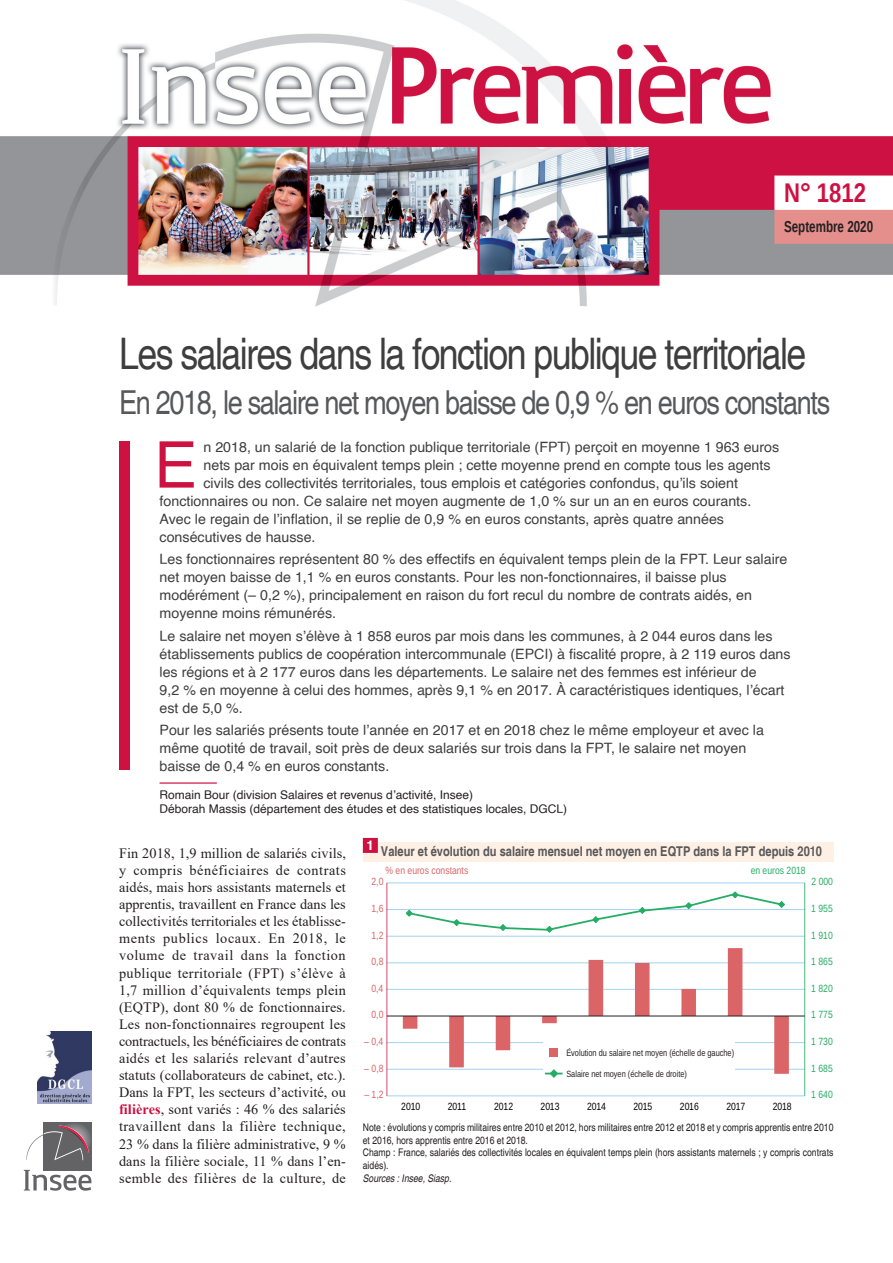
<style>
.page{position:relative;width:893px;height:1263px;background:#fff}
.page>*{position:absolute;margin:0;border:0;box-sizing:border-box;transform-origin:0 0}
.INSEE_Chapo_Lettrine{font:64.5px "Helvetica";color:#cd1141}
.INSEE_Texte_Titre{font:condensed 43.5px "Helvetica";letter-spacing:-.035em;color:#3e3e3f}
.INSEE_Texte_Sous_Tit{font:condensed 33px "Helvetica";letter-spacing:-.04em;color:#57585a}
.t1{font:700 27px "Liberation Sans Narrow";color:#cd1141}
.t2{font:700 15.75px "Liberation Sans Narrow";color:#231f20;scale:.9 1}
.INSEE_Chapo{font:14.25px/18px "Helvetica";color:#3e3e3f}
.Les_salaires_dans_la{font:14.25px/17.1px "Times New Roman";letter-spacing:.03em;color:#231f20;text-align:justify}
.INSEE_Chapo_Lettrine-2{font:14.25px "Helvetica";color:#3e3e3f}
.INSEE_Figure_Titre{font:700 condensed 13.5px "Helvetica";color:#57585a}
.INSEE_Figure_Titre-2{font:700 13.5px "Helvetica";color:#fff}
.INSEE_Auteur{font:12px/14.4px "Helvetica";color:#231f20}
.INSEE_Figure_Légende{font:condensed 10.5px/12.6px "Helvetica";color:#231f20}
.t3{font:10.5px "Liberation Sans Narrow";color:#da6466}
.t4{font:10.5px "Liberation Sans Narrow";color:#26ad65}
.t5{font:10.5px "Liberation Sans Narrow";color:#000}
.INSEE_Figure_Source{font:italic condensed 10.5px "Helvetica";color:#231f20}
.t6{font:9.3px "Liberation Sans Narrow";color:#231f20}
.t7{font:9px "Liberation Sans Narrow";color:#231f20}
.s1{font-weight:700;color:#cd1141}
</style>
<div class="page">
<img style="left:44px;top:1122px;width:47px;height:3px">
<svg style="left:24px;top:1125px;width:68px;height:66px"></svg>
<img style="left:0;top:0;width:893px;height:307px">
<hr style="left:160px;top:782px;width:57px;height:2px;background:#cd1141">
<div style="left:120px;top:441px;width:10px;height:328px;background:#cd1141"></div>
<img style="left:38px;top:1031px;width:53px;height:72px">
<div style="left:363px;top:842px;width:470px;height:19px;background:#fef0e4"></div>
<div style="left:363px;top:838px;width:15px;height:15px;background:#cd1141"></div>
<hr style="left:387px;top:1095px;width:418px;height:1px;background:#a1d2f1">
<hr style="left:387px;top:1069px;width:418px;height:1px;background:#a1d2f1">
<hr style="left:387px;top:1042px;width:418px;height:1px;background:#a1d2f1">
<hr style="left:387px;top:989px;width:418px;height:1px;background:#a1d2f1">
<hr style="left:387px;top:962px;width:418px;height:1px;background:#a1d2f1">
<hr style="left:387px;top:936px;width:418px;height:1px;background:#a1d2f1">
<hr style="left:387px;top:909px;width:418px;height:1px;background:#a1d2f1">
<hr style="left:387px;top:883px;width:418px;height:1px;background:#a1d2f1">
<svg style="left:403px;top:948px;width:386px;height:126px"></svg>
<hr style="left:804px;top:883px;width:1px;height:213px;background:#26ad65">
<hr style="left:386px;top:883px;width:1px;height:213px;background:#cd1141">
<hr style="left:387px;top:1015px;width:418px;height:1px;background:#231f20">
<svg style="left:405px;top:891px;width:380px;height:42px"></svg>
<div style="left:543px;top:1042px;width:192px;height:41px;background:#fff"></div>
<div style="left:549px;top:1048px;width:9px;height:9px;background:#da6466"></div>
<svg style="left:546px;top:1069px;width:16px;height:9px"></svg>
<h3 class="t1" style="left:784px;top:174px;width:84px">N° 1812</h3>
<p class="t2" style="left:784px;top:216px;width:101px">Septembre 2020</p>
<p class="INSEE_Texte_Titre" style="left:119px;top:328px;width:689px">Les salaires dans la fonction publique territoriale</p>
<p class="INSEE_Texte_Sous_Tit" style="left:119px;top:383px;width:713px">En 2018, le salaire net moyen baisse de 0,9 % en euros constants</p>
<p class="INSEE_Chapo_Lettrine" style="left:154px;top:415px;width:44px">E</p>
<p class="INSEE_Chapo_Lettrine-2" style="left:203px;top:436px;width:577px">n 2018, un salarié de la fonction publique territoriale (FPT) perçoit en moyenne 1 963 euros</p>
<p class="INSEE_Chapo_Lettrine-2" style="left:203px;top:454px;width:569px">nets par mois en équivalent temps plein ; cette moyenne prend en compte tous les agents</p>
<p class="INSEE_Chapo_Lettrine-2" style="left:203px;top:472px;width:536px">civils des collectivités territoriales, tous emplois et catégories confondus, qu’ils soient</p>
<p class="INSEE_Chapo_Lettrine-2" style="left:160px;top:490px;width:593px">fonctionnaires ou non. Ce salaire net moyen augmente de 1,0 % sur un an en euros courants.</p>
<p class="INSEE_Chapo_Lettrine-2" style="left:160px;top:508px;width:566px">Avec le regain de l’inflation, il se replie de 0,9 % en euros constants, après quatre années</p>
<p class="INSEE_Chapo_Lettrine-2" style="left:160px;top:526px;width:158px">consécutives de hausse.</p>
<p class="INSEE_Chapo" style="left:160px;top:550px;width:629px">Les fonctionnaires représentent 80 % des effectifs en équivalent temps plein de la FPT. Leur salaire net moyen baisse de 1,1 % en euros constants. Pour les non-fonctionnaires, il baisse plus modérément (– 0,2 %), principalement en raison du fort recul du nombre de contrats aidés, en moyenne moins rémunérés.</p>
<p class="INSEE_Chapo" style="left:160px;top:627px;width:633px">Le salaire net moyen s’élève à 1 858 euros par mois dans les communes, à 2 044 euros dans les établissements publics de coopération intercommunale (EPCI) à fiscalité propre, à 2 119 euros dans les régions et à 2 177 euros dans les départements. Le salaire net des femmes est inférieur de<br>9,2 % en moyenne à celui des hommes, après 9,1 % en 2017. À caractéristiques identiques, l’écart est de 5,0 %.</p>
<p class="INSEE_Chapo" style="left:160px;top:721px;width:606px">Pour les salariés présents toute l’année en 2017 et en 2018 chez le même employeur et avec la même quotité de travail, soit près de deux salariés sur trois dans la FPT, le salaire net moyen baisse de 0,4 % en euros constants.</p>
<p class="INSEE_Auteur" style="left:160px;top:787px;width:409px">Romain Bour (division Salaires et revenus d’activité, Insee)<br>Déborah Massis (département des études et des statistiques locales, DGCL)</p>
<p class="Les_salaires_dans_la" style="left:119px;top:844px;width:228px">Fin 2018, 1,9 million de salariés civils, y compris bénéficiaires de contrats aidés, mais hors assistants maternels et apprentis, travaillent en France dans les collectivités territoriales et les établisse&shy;ments publics locaux. En 2018, le volume de travail dans la fonction publique territoriale (FPT) s’élève à 1,7 million d’équivalents temps plein (EQTP), dont 80 % de fonctionnaires.<br>Les non-fonctionnaires regroupent les contractuels, les bénéficiaires de contrats aidés et les salariés relevant d’autres statuts (collaborateurs de cabinet, etc.).<br>Dans la FPT, les secteurs d’activité, ou <span class="s1">filières</span>, sont variés : 46 % des salariés travaillent dans la filière technique, 23 % dans la filière administrative, 9 % dans la filière sociale, 11 % dans l’en&shy;semble des filières de la culture, de</p>
<p class="INSEE_Figure_Titre-2" style="left:367px;top:834px;width:9px">1</p>
<p class="INSEE_Figure_Titre" style="left:381px;top:843px;width:443px">Valeur et évolution du salaire mensuel net moyen en EQTP dans la FPT depuis 2010</p>
<p class="t3" style="left:385px;top:865px;width:84px">% en euros constants</p>
<p class="t4" style="left:751px;top:865px;width:57px">en euros 2018</p>
<p class="t3" style="left:371px;top:876px;width:14px">2,0</p>
<p class="t4" style="left:811px;top:876px;width:23px">2 000</p>
<p class="t3" style="left:371px;top:903px;width:14px">1,6</p>
<p class="t4" style="left:811px;top:903px;width:23px">1 955</p>
<p class="t3" style="left:372px;top:929px;width:14px">1,2</p>
<p class="t4" style="left:811px;top:929px;width:23px">1 910</p>
<p class="t3" style="left:371px;top:956px;width:14px">0,8</p>
<p class="t4" style="left:811px;top:956px;width:23px">1 865</p>
<p class="t3" style="left:371px;top:983px;width:14px">0,4</p>
<p class="t4" style="left:811px;top:983px;width:23px">1 820</p>
<p class="t3" style="left:371px;top:1009px;width:14px">0,0</p>
<p class="t4" style="left:811px;top:1009px;width:23px">1 775</p>
<p class="t3" style="left:364px;top:1036px;width:21px">– 0,4</p>
<p class="t4" style="left:811px;top:1036px;width:23px">1 730</p>
<p class="t6" style="left:566px;top:1047px;width:169px">Évolution du salaire net moyen (échelle de gauche)</p>
<p class="t7" style="left:566px;top:1069px;width:122px">Salaire net moyen (échelle de droite)</p>
<p class="t3" style="left:364px;top:1062px;width:21px">– 0,8</p>
<p class="t4" style="left:811px;top:1062px;width:23px">1 685</p>
<p class="t3" style="left:364px;top:1089px;width:21px">– 1,2</p>
<p class="t4" style="left:811px;top:1089px;width:23px">1 640</p>
<p class="t5" style="left:401px;top:1100px;width:20px">2010</p>
<p class="t5" style="left:448px;top:1100px;width:20px">2011</p>
<p class="t5" style="left:494px;top:1100px;width:20px">2012</p>
<p class="t5" style="left:541px;top:1100px;width:20px">2013</p>
<p class="t5" style="left:587px;top:1100px;width:20px">2014</p>
<p class="t5" style="left:633px;top:1100px;width:20px">2015</p>
<p class="t5" style="left:680px;top:1100px;width:20px">2016</p>
<p class="t5" style="left:726px;top:1100px;width:20px">2017</p>
<p class="t5" style="left:773px;top:1100px;width:20px">2018</p>
<p class="INSEE_Figure_Légende" style="left:363px;top:1121px;width:472px">Note : évolutions y compris militaires entre 2010 et 2012, hors militaires entre 2012 et 2018 et y compris apprentis entre 2010 et 2016, hors apprentis entre 2016 et 2018.</p>
<p class="INSEE_Figure_Légende" style="left:363px;top:1146px;width:472px">Champ : France, salariés des collectivités locales en équivalent temps plein (hors assistants maternels ; y compris contrats aidés).</p>
<p class="INSEE_Figure_Source" style="left:363px;top:1171px;width:90px">Sources : Insee, Siasp.</p>
</div>
